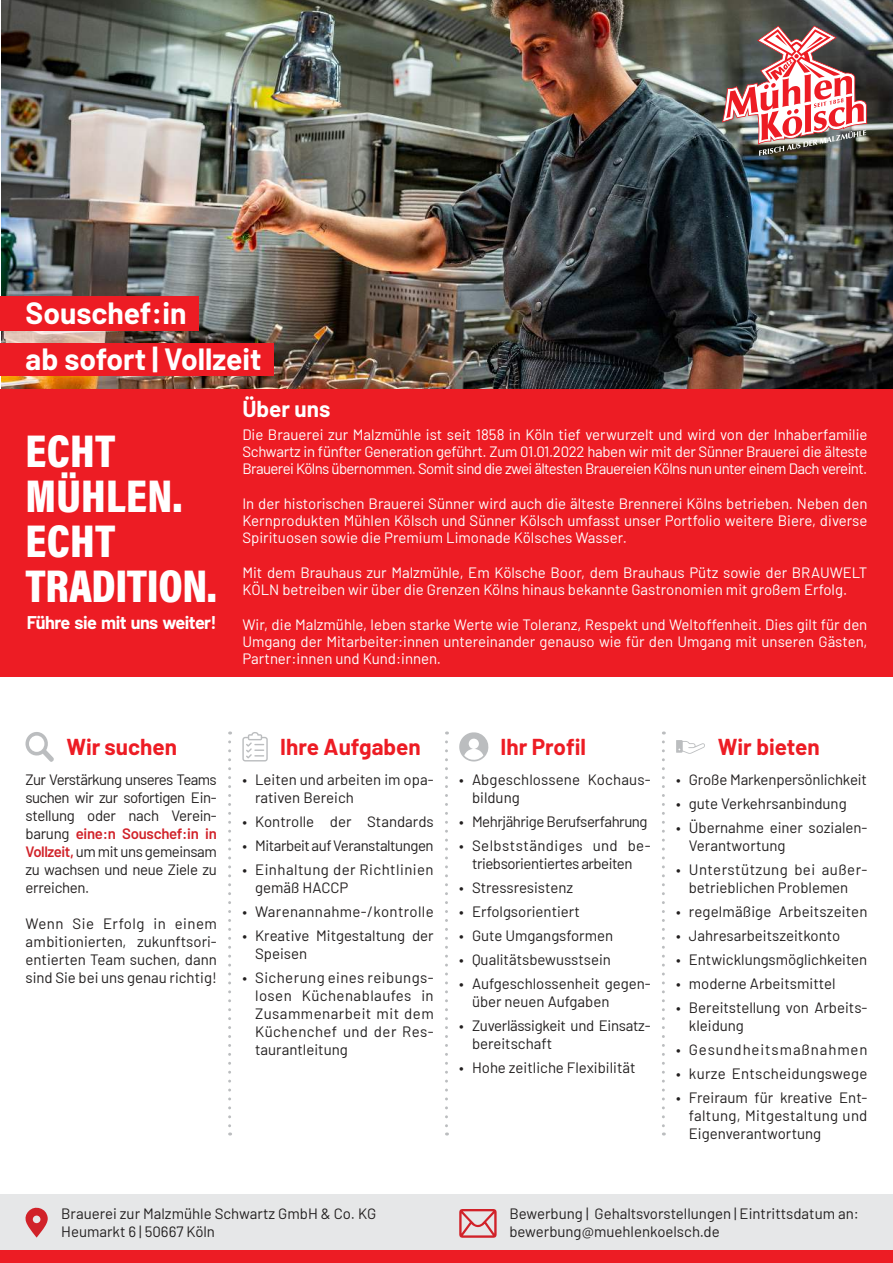
<style>
.page{position:relative;width:893px;height:1263px;background:#fff}
.page>*{position:absolute;margin:0;border:0;box-sizing:border-box;transform-origin:0 0}
.t1{font:46.5px/45px "Acumin Variable Concept";letter-spacing:.005em;color:#fff}
.t2{font:700 30px "Barlow";color:#fff}
.t3{font:700 22.5px "Barlow";color:#ed1c24}
.t4{font:700 22.5px "Barlow";color:#fff}
.t5{font:700 18px "Barlow";letter-spacing:-.03em;color:#fff}
.t6{font:15px/18px "Barlow";color:#221f1f}
.t7{font:15px/17.2px "Barlow";color:#fff;text-align:justify}
.t8{font:15px/18px "Barlow";letter-spacing:-.03em;color:#221f1f;text-align:center}
.t9{font:15px/18px "Barlow";letter-spacing:-.02em;color:#221f1f}
.t10{font:15px/18px "Barlow";letter-spacing:.03em;color:#221f1f}
.t11{font:15px "Barlow";letter-spacing:.025em;color:#221f1f}
.t12{font:15px "Barlow";letter-spacing:.02em;color:#221f1f}
.t13{font:15px "Barlow";letter-spacing:.06em;color:#221f1f}
.s1{font-weight:600;color:#d12229}
</style>
<div class="page">
<img style="left:1px;top:0;width:892px;height:389px">
<svg style="left:228px;top:742px;width:3px;height:393px"></svg>
<svg style="left:445px;top:742px;width:3px;height:393px"></svg>
<svg style="left:662px;top:742px;width:3px;height:393px"></svg>
<svg style="left:459px;top:732px;width:30px;height:29px"></svg>
<svg style="left:242px;top:732px;width:26px;height:29px"></svg>
<svg style="left:676px;top:740px;width:29px;height:14px"></svg>
<svg style="left:26px;top:732px;width:28px;height:30px"></svg>
<img style="left:722px;top:26px;width:145px;height:130px">
<div style="left:0;top:343px;width:273px;height:33px;background:#ed1c24"></div>
<div style="left:0;top:297px;width:198px;height:34px;background:#ed1c24"></div>
<div style="left:0;top:1194px;width:893px;height:69px;background:#e6e7e8"></div>
<svg style="left:25px;top:1207px;width:23px;height:30px"></svg>
<svg style="left:459px;top:1209px;width:38px;height:29px"></svg>
<div style="left:0;top:1250px;width:893px;height:13px;background:#ed1c24"></div>
<div style="left:0;top:389px;width:893px;height:287px;background:#ed1c24"></div>
<h2 class="t2" style="left:26px;top:302px;width:163px">Souschef:in</h2>
<h2 class="t2" style="left:26px;top:337px;width:238px">ab sofort | Vollzeit</h2>
<h1 class="t1" style="left:26px;top:429px;width:193px">ECHT<br>MÜHLEN.<br>ECHT<br>TRADITION.</h1>
<p class="t5" style="left:27px;top:616px;width:191px">Führe sie mit uns weiter!</p>
<h3 class="t4" style="left:242px;top:400px;width:90px">Über uns</h3>
<p class="t7" style="left:242px;top:427px;width:627px">Die Brauerei zur Malzmühle ist seit 1858 in Köln tief verwurzelt und wird von der Inhaberfamilie Schwartz in fünfter Generation geführt. Zum 01.01.2022 haben wir mit der Sünner Brauerei die älteste Brauerei Kölns übernommen. Somit sind die zwei ältesten Brauereien Kölns nun unter einem Dach vereint.</p>
<p class="t7" style="left:242px;top:496px;width:627px">In der historischen Brauerei Sünner wird auch die älteste Brennerei Kölns betrieben. Neben den Kernprodukten Mühlen Kölsch und Sünner Kölsch umfasst unser Portfolio weitere Biere, diverse Spirituosen sowie die Premium Limonade Kölsches Wasser.</p>
<p class="t7" style="left:242px;top:565px;width:627px">Mit dem Brauhaus zur Malzmühle, Em Kölsche Boor, dem Brauhaus Pütz sowie der BRAUWELT<br>KÖLN betreiben wir über die Grenzen Kölns hinaus bekannte Gastronomien mit großem Erfolg.</p>
<p class="t7" style="left:242px;top:617px;width:627px">Wir, die Malzmühle, leben starke Werte wie Toleranz, Respekt und Weltoffenheit. Dies gilt für den Umgang der Mitarbeiter:innen untereinander genauso wie für den Umgang mit unseren Gästen, Partner:innen und Kund:innen.</p>
<h3 class="t3" style="left:66px;top:738px;width:112px">Wir suchen</h3>
<h3 class="t3" style="left:280px;top:738px;width:142px">Ihre Aufgaben</h3>
<h3 class="t3" style="left:500px;top:730px;width:87px">Ihr Pro昀椀l</h3>
<h3 class="t3" style="left:718px;top:738px;width:104px">Wir bieten</h3>
<p class="t6" style="left:676px;top:772px;width:192px">• Große Markenpersönlichkeit</p>
<p class="t6" style="left:676px;top:796px;width:172px">• gute Verkehrsanbindung</p>
<p class="t6" style="left:689px;top:820px;width:180px;text-indent:-13px">• Übernahme einer sozialen-<br>Verantwortung</p>
<p class="t6" style="left:676px;top:862px;width:193px;text-align:center">• Unterstützung bei außer&shy;betrieblichen Problemen</p>
<p class="t6" style="left:676px;top:904px;width:193px">• regelmäßige Arbeitszeiten</p>
<p class="t6" style="left:676px;top:928px;width:166px">• Jahresarbeitszeitkonto</p>
<p class="t6" style="left:676px;top:952px;width:193px">• Entwicklungsmöglichkeiten</p>
<p class="t6" style="left:676px;top:976px;width:161px">• moderne Arbeitsmittel</p>
<p class="t6" style="left:689px;top:1000px;width:180px;text-indent:-13px">• Bereitstellung von Arbeits&shy;kleidung</p>
<p class="t13" style="left:676px;top:1044px;width:193px">• Gesundheitsmaßnahmen</p>
<p class="t12" style="left:676px;top:1068px;width:193px">• kurze Entscheidungswege</p>
<p class="t6" style="left:689px;top:1090px;width:180px;text-align:justify;text-indent:-13px">• Freiraum für kreative Ent&shy;faltung, Mitgestaltung und Eigenverantwortung</p>
<p class="t6" style="left:26px;top:772px;width:193px;text-align:justify">Zur Verstärkung unseres Teams suchen wir zur sofortigen Ein&shy;stellung oder nach Verein&shy;barung <span class="s1">eine:n Souschef:in in Vollzeit,</span> um mit uns gemeinsam zu wachsen und neue Ziele zu erreichen.</p>
<p class="t6" style="left:26px;top:916px;width:193px;text-align:justify">Wenn Sie Erfolg in einem ambitionierten, zukunftsori&shy;entierten Team suchen, dann sind Sie bei uns genau richtig!</p>
<p class="t6" style="left:255px;top:772px;width:180px;text-indent:-13px">• Leiten und arbeiten im opa&shy;rativen Bereich</p>
<p class="t6" style="left:242px;top:814px;width:193px">• Kontrolle der Standards</p>
<p class="t8" style="left:242px;top:838px;width:193px">• Mitarbeit auf Veranstaltungen</p>
<p class="t10" style="left:255px;top:862px;width:180px;text-indent:-13px">• Einhaltung der Richtlinien gemäß HACCP</p>
<p class="t11" style="left:242px;top:906px;width:193px">• Warenannahme-/kontrolle</p>
<p class="t6" style="left:255px;top:928px;width:180px;text-indent:-13px">• Kreative Mitgestaltung der<br>Speisen</p>
<p class="t6" style="left:255px;top:970px;width:180px;text-align:justify;text-indent:-13px">• Sicherung eines reibungs&shy;losen Küchenablaufes in Zusammenarbeit mit dem Küchenchef und der Res&shy;taurantleitung</p>
<p class="t6" style="left:472px;top:772px;width:180px;text-indent:-13px">• Abgeschlossene Kochaus&shy;bildung</p>
<p class="t8" style="left:459px;top:814px;width:190px">• Mehrjährige Berufserfahrung</p>
<p class="t8" style="left:459px;top:838px;width:193px">• Selbstständiges und be&shy;triebsorientiertes arbeiten</p>
<p class="t6" style="left:459px;top:880px;width:115px">• Stressresistenz</p>
<p class="t6" style="left:459px;top:904px;width:122px">• Erfolgsorientiert</p>
<p class="t6" style="left:459px;top:928px;width:155px">• Gute Umgangsformen</p>
<p class="t6" style="left:459px;top:952px;width:153px">• Qualitätsbewusstsein</p>
<p class="t6" style="left:472px;top:976px;width:180px;text-indent:-13px">• Aufgeschlossenheit gegen&shy;über neuen Aufgaben</p>
<p class="t9" style="left:472px;top:1018px;width:180px;text-indent:-13px">• Zuverlässigkeit und Einsatz&shy;bereitschaft</p>
<p class="t6" style="left:459px;top:1060px;width:178px">• Hohe zeitliche Flexibilität</p>
<p class="t6" style="left:61px;top:1206px;width:317px">Brauerei zur Malzmühle Schwartz GmbH &amp; Co. KG<br>Heumarkt 6 | 50667 Köln</p>
<p class="t6" style="left:509px;top:1206px;width:351px">Bewerbung | Gehaltsvorstellungen | Eintrittsdatum an: bewerbung@muehlenkoelsch.de</p>
</div>
